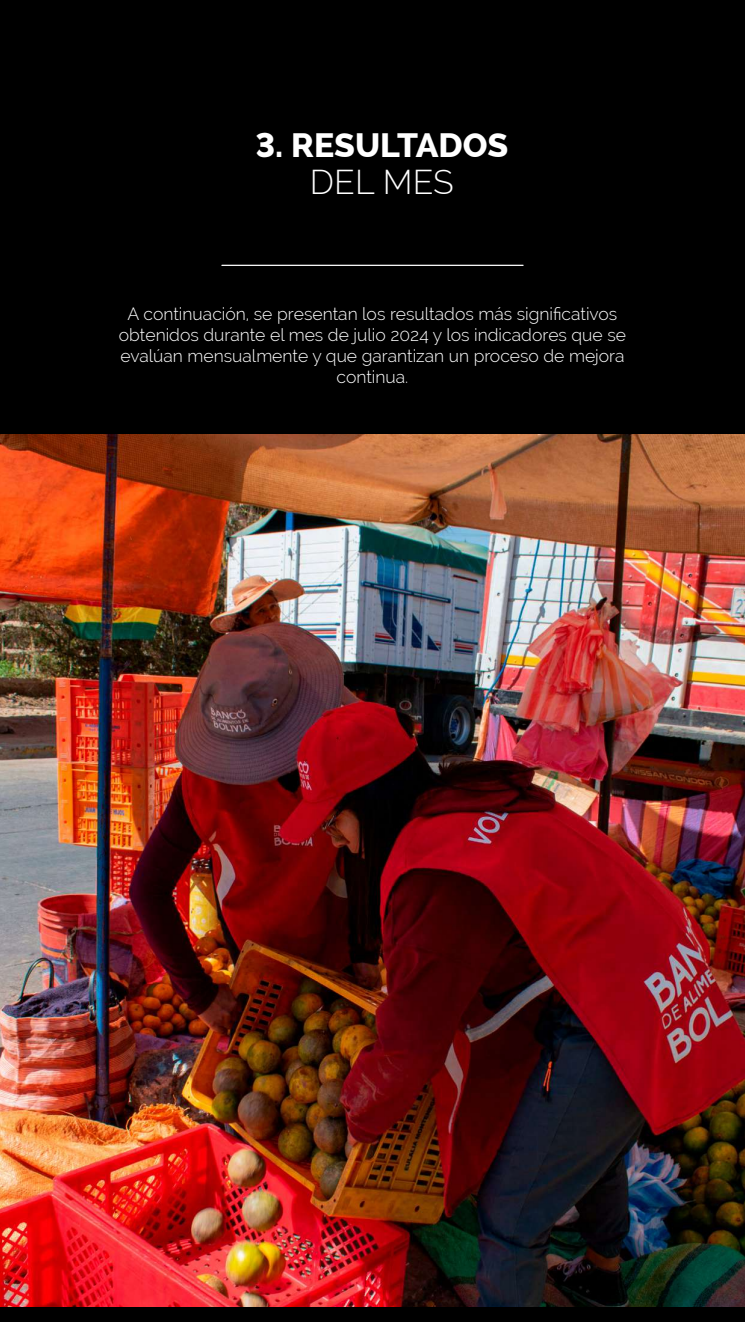
<style>
.page{position:relative;width:745px;height:1322px;background:#fff}
.page>*{position:absolute;margin:0;border:0;box-sizing:border-box;transform-origin:0 0}
.t1{font:800 33.75px "Raleway";color:#fff}
.t2{font:300 33.75px "Raleway";color:#fff}
.t3{font:300 17.5px/21px "Raleway";color:#fff;text-align:center}
</style>
<div class="page">
<div style="left:0;top:0;width:744px;height:1321px;background:#000"></div>
<img style="left:0;top:434px;width:744px;height:873px">
<hr style="left:222px;top:265px;width:300px;height:1px;background:#fff">
<h1 class="t1" style="left:255px;top:126px;width:254px">3. RESULTADOS</h1>
<h1 class="t2" style="left:310px;top:163px;width:145px">DEL MES</h1>
<p class="t3" style="left:119px;top:303px;width:508px">A continuación, se presentan los resultados más significativos obtenidos durante el mes de julio 2024 y los indicadores que se evalúan mensualmente y que garantizan un proceso de mejora continua.</p>
</div>
